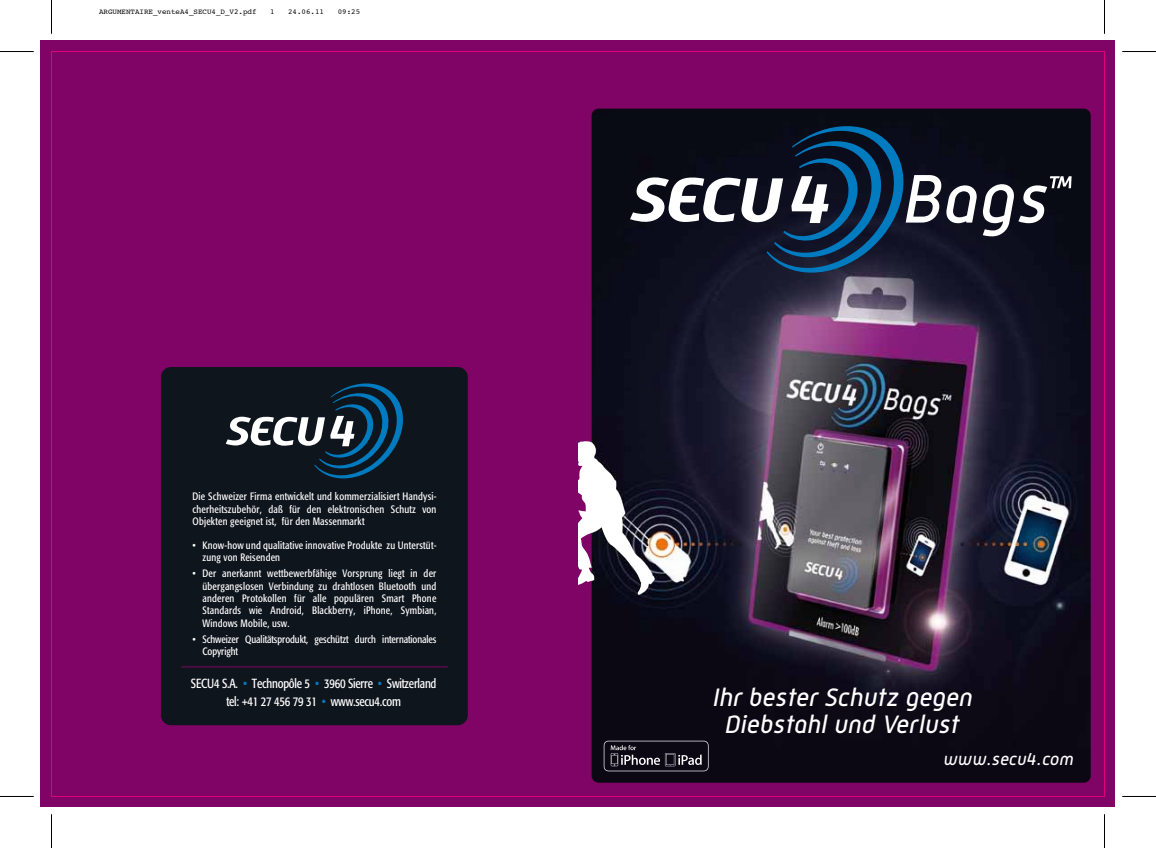
<style>
.page{position:relative;width:1156px;height:848px;background:#fff}
.page>*{position:absolute;margin:0;border:0;box-sizing:border-box;transform-origin:0 0}
.t1{font:italic 500 25.88px/27.1px "Mic 32";letter-spacing:-.015em;color:#fff;text-align:center}
.t2{font:italic 500 17.62px "Mic 32";color:#fff}
.t3{font:condensed 13.12px/17.6px "Formata";letter-spacing:-.02em;color:#fff;text-align:center;scale:.93 1}
.t4{font:condensed 10.62px/12.4px "Formata";letter-spacing:.02em;color:#fff;text-align:justify;scale:.95 1}
.t5{font:condensed 10.62px/12.4px "Formata";letter-spacing:-.005em;color:#fff;scale:.95 1}
.t6{font:7.5px "Courier";color:#000}
.s1{color:#007bc0}
</style>
<div class="page">
<div style="left:41px;top:41px;width:1073px;height:765px;background:#800465"></div>
<img style="left:591px;top:108px;width:499px;height:674px">
<svg style="left:578px;top:441px;width:76px;height:153px;background:#746e7b"></svg>
<svg style="left:630px;top:119px;width:346px;height:160px;background:#252f42"></svg>
<svg style="left:982px;top:176px;width:89px;height:60px;background:#474852"></svg>
<svg style="left:603px;top:740px;width:105px;height:30px;background:#2c2a34"></svg>
<div style="left:161px;top:367px;width:307px;height:357px;background:#0f151d;border-radius:10px"></div>
<svg style="left:226px;top:383px;width:177px;height:96px"></svg>
<hr style="left:181px;top:666px;width:266px;height:1px;background:#800465">
<hr style="left:0;top:51px;width:34px;height:1px;background:#000">
<hr style="left:1122px;top:51px;width:33px;height:1px;background:#000">
<hr style="left:0;top:795px;width:34px;height:1px;background:#000">
<hr style="left:1122px;top:795px;width:33px;height:1px;background:#000">
<hr style="left:51px;top:0;width:1px;height:34px;background:#000">
<hr style="left:51px;top:813px;width:1px;height:34px;background:#000">
<hr style="left:1104px;top:0;width:1px;height:34px;background:#000">
<hr style="left:1104px;top:813px;width:1px;height:34px;background:#000">
<p class="t6" style="left:99px;top:6px;width:159px">ARGUMENTAIRE_venteA4_SECU4_D_V2.pdf</p>
<p class="t6" style="left:270px;top:6px;width:6px">1</p>
<p class="t6" style="left:288px;top:6px;width:38px">24.06.11</p>
<p class="t6" style="left:338px;top:6px;width:24px">09:25</p>
<p class="t4" style="left:192px;top:490px;width:258px">Die Schweizer Firma entwickelt und kommerzialisiert Handysi&shy;cherheitszubehör, daß für den elektronischen Schutz von Objekten geeignet ist, für den Massenmarkt</p>
<p class="t4" style="left:202px;top:538px;width:248px;text-indent:-10px">• Know-how und qualitative innovative Produkte zu Unterstüt&shy;zung von Reisenden</p>
<p class="t4" style="left:202px;top:567px;width:248px;text-indent:-10px">• Der anerkannt wettbewerbfähige Vorsprung liegt in der übergangslosen Verbindung zu drahtlosen Bluetooth und anderen Protokollen für alle populären Smart Phone Standards wie Android, Blackberry, iPhone, Symbian, Windows Mobile, usw.</p>
<p class="t5" style="left:202px;top:632px;width:248px;text-indent:-10px">• Schweizer Qualitätsprodukt, geschützt durch internationales<br>Copyright</p>
<p class="t3" style="left:191px;top:674px;width:265px">SECU4 S.A. <span class="s1">•</span> Technopôle 5 <span class="s1">•</span> 3960 Sierre <span class="s1">•</span> Switzerland tel: +41 27 456 79 31 <span class="s1">•</span> www.secu4.com</p>
<h1 class="t1" style="left:713px;top:682px;width:262px">Ihr bester Schutz gegen<br>Diebstahl und Verlust</h1>
<h2 class="t2" style="left:943px;top:748px;width:132px">www.secu4.com</h2>
</div>
